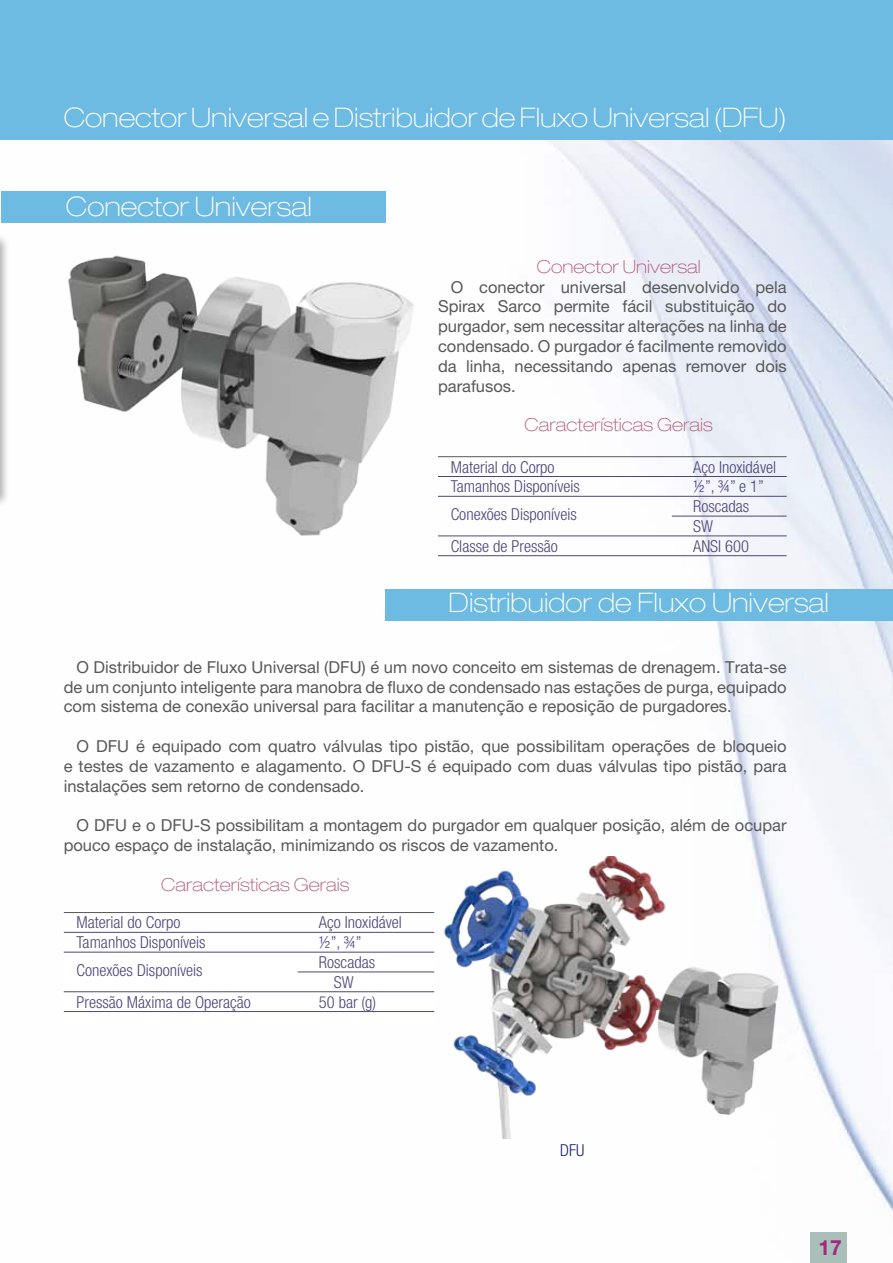
<style>
.page{position:relative;width:893px;height:1263px;background:#fff}
.page>*{position:absolute;margin:0;border:0;box-sizing:border-box;transform-origin:0 0}
.t1{font:100 expanded 27px "Helvetica Neue LT Pro";color:#fff}
.t2{font:700 21px "Helvetica Neue LT Pro";color:#a12a7e}
.t3{font:100 expanded 18px "Helvetica Neue LT Pro";color:#b15979}
.t4{font:16.5px/19.8px "Helvetica Neue LT Pro";color:#58585a;text-align:justify}
.t5{font:300 condensed 16.5px/19.8px "Helvetica Neue LT Pro";color:#4f457c}
.t6{font:300 condensed 16.5px "Helvetica Neue LT Pro";color:#1d2969}
</style>
<div class="page">
<img style="left:1px;top:140px;width:892px;height:1076px">
<div style="left:810px;top:1232px;width:37px;height:31px;background:#aabfb9"></div>
<div style="left:0;top:233px;width:10px;height:274px;background:#000;opacity:.35"></div>
<div style="left:64px;top:931px;width:370px;height:94px;background:#fff"></div>
<div style="left:0;top:0;width:893px;height:140px;background:#6dbae3"></div>
<div style="left:1px;top:191px;width:385px;height:31px;background:#6dbae3"></div>
<hr style="left:438px;top:456px;width:349px;height:1px;background:#58585a">
<hr style="left:438px;top:476px;width:349px;height:1px;background:#4f457c">
<hr style="left:438px;top:496px;width:349px;height:1px;background:#4f457c">
<hr style="left:672px;top:516px;width:115px;height:1px;background:#4f457c">
<hr style="left:438px;top:535px;width:349px;height:1px;background:#4f457c">
<hr style="left:438px;top:555px;width:349px;height:1px;background:#4f457c">
<img style="left:66px;top:237px;width:352px;height:315px">
<div style="left:386px;top:589px;width:507px;height:32px;background:#6dbae3"></div>
<img style="left:434px;top:856px;width:353px;height:282px">
<hr style="left:64px;top:912px;width:370px;height:1px;background:#58585a">
<hr style="left:64px;top:932px;width:370px;height:1px;background:#4f457c">
<hr style="left:64px;top:952px;width:370px;height:1px;background:#4f457c">
<hr style="left:298px;top:971px;width:136px;height:1px;background:#4f457c">
<hr style="left:64px;top:991px;width:370px;height:1px;background:#4f457c">
<hr style="left:64px;top:1011px;width:370px;height:1px;background:#4f457c">
<h1 class="t1" style="left:64px;top:102px;width:724px">Conector Universal e Distribuidor de Fluxo Universal (DFU)</h1>
<h1 class="t1" style="left:66px;top:190px;width:247px">Conector Universal</h1>
<p class="t3" style="left:537px;top:256px;width:165px">Conector Universal</p>
<p class="t4" style="left:438px;top:277px;width:350px;text-indent:13px">O conector universal desenvolvido pela Spirax Sarco permite fácil substituição do purgador, sem necessitar alterações na linha de condensado. O purgador é facilmente removido da linha, necessitando apenas remover dois parafusos.</p>
<p class="t3" style="left:525px;top:414px;width:190px">Características Gerais</p>
<p class="t5" style="left:451px;top:457px;width:105px">Material do Corpo</p>
<p class="t5" style="left:693px;top:457px;width:85px">Aço Inoxidável</p>
<p class="t5" style="left:451px;top:476px;width:131px">Tamanhos Disponíveis</p>
<p class="t5" style="left:693px;top:476px;width:72px">½”, ¾” e 1”</p>
<p class="t5" style="left:451px;top:504px;width:128px">Conexões Disponíveis</p>
<p class="t5" style="left:693px;top:496px;width:58px">Roscadas<br>SW</p>
<p class="t5" style="left:451px;top:536px;width:109px">Classe de Pressão</p>
<p class="t5" style="left:693px;top:536px;width:57px">ANSI 600</p>
<h1 class="t1" style="left:449px;top:586px;width:382px">Distribuidor de Fluxo Universal</h1>
<p class="t4" style="left:64px;top:657px;width:724px;text-indent:13px">O Distribuidor de Fluxo Universal (DFU) é um novo conceito em sistemas de drenagem. Trata-se de um conjunto inteligente para manobra de fluxo de condensado nas estações de purga, equipado com sistema de conexão universal para facilitar a manutenção e reposição de purgadores.</p>
<p class="t4" style="left:64px;top:736px;width:724px;text-indent:13px">O DFU é equipado com quatro válvulas tipo pistão, que possibilitam operações de bloqueio e testes de vazamento e alagamento. O DFU-S é equipado com duas válvulas tipo pistão, para instalações sem retorno de condensado.</p>
<p class="t4" style="left:64px;top:815px;width:724px;text-indent:13px">O DFU e o DFU-S possibilitam a montagem do purgador em qualquer posição, além de ocupar pouco espaço de instalação, minimizando os riscos de vazamento.</p>
<p class="t3" style="left:161px;top:873px;width:190px">Características Gerais</p>
<p class="t5" style="left:77px;top:912px;width:105px">Material do Corpo</p>
<p class="t5" style="left:319px;top:912px;width:85px">Aço Inoxidável</p>
<p class="t5" style="left:77px;top:932px;width:131px">Tamanhos Disponíveis</p>
<p class="t5" style="left:319px;top:932px;width:44px">½”, ¾”</p>
<p class="t5" style="left:77px;top:960px;width:128px">Conexões Disponíveis</p>
<p class="t5" style="left:319px;top:952px;width:58px;text-align:center">Roscadas<br>SW</p>
<p class="t5" style="left:77px;top:992px;width:176px">Pressão Máxima de Operação</p>
<p class="t5" style="left:319px;top:992px;width:59px">50 bar (g)</p>
<p class="t6" style="left:560px;top:1141px;width:26px">DFU</p>
<p class="t2" style="left:819px;top:1234px;width:25px">17</p>
</div>
